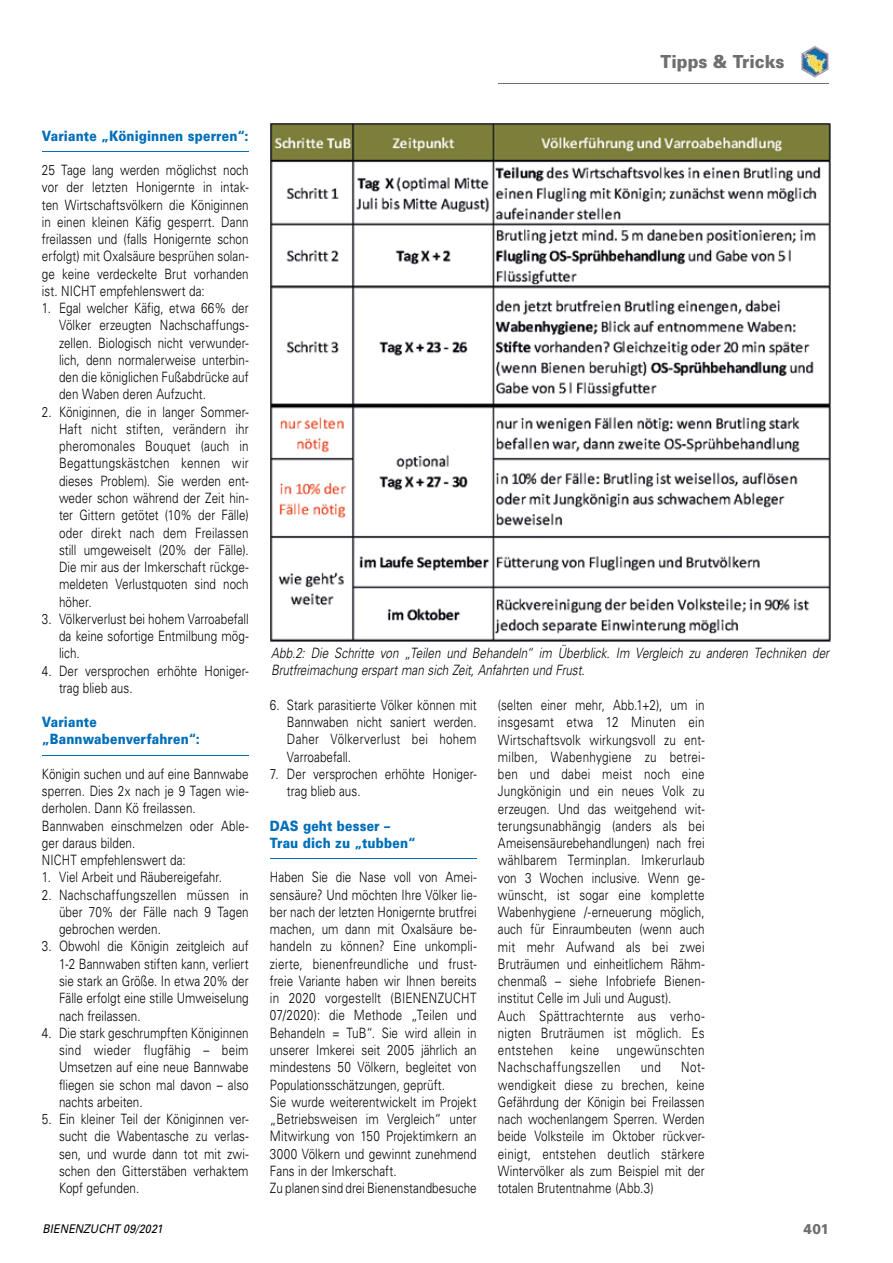
<style>
.page{position:relative;width:893px;height:1263px;background:#fff}
.page>*{position:absolute;margin:0;border:0;box-sizing:border-box;transform-origin:0 0}
.t1{font:900 18px "Univers";color:#6f6f6e;scale:.9 1}
.t2{font:300 14.25px/17.2px "Univers";letter-spacing:.005em;color:#000;text-align:justify;scale:.82 1}
.t3{font:italic 300 14.25px/17.2px "Univers";letter-spacing:.005em;color:#000;scale:.82 1}
.t4{font:900 14.25px/17.2px "Univers";letter-spacing:.01em;color:#006fb9;scale:.85 1}
.t5{font:900 14.25px "Univers";color:#6f6f6e;scale:.9 1}
.t6{font:italic 12px "Univers";letter-spacing:.01em;color:#000;scale:.9 1}
</style>
<div class="page">
<hr style="left:498px;top:83px;width:331px;height:1px;background:#6f6f6e">
<img style="left:801px;top:46px;width:28px;height:32px">
<hr style="left:42px;top:151px;width:207px;height:1px;background:#006fb9">
<hr style="left:42px;top:755px;width:207px;height:1px;background:#006fb9">
<hr style="left:270px;top:858px;width:207px;height:1px;background:#006fb9">
<img style="left:270px;top:123px;width:561px;height:519px">
<p class="t1" style="left:660px;top:50px;width:139px">Tipps &amp; Tricks</p>
<p class="t4" style="left:42px;top:127px;width:245px">Variante „Königinnen sperren“:</p>
<p class="t2" style="left:42px;top:161px;width:254px">25 Tage lang werden möglichst noch vor der letzten Honigernte in intak&shy;ten Wirtschaftsvölkern die Königinnen in einen kleinen Käfig gesperrt. Dann freilassen und (falls Honigernte schon erfolgt) mit Oxalsäure besprühen solan&shy;ge keine verdeckelte Brut vorhanden ist. NICHT empfehlenswert da:</p>
<p class="t2" style="left:59px;top:299px;width:233px;text-indent:-17px">1. Egal welcher Käfig, etwa 66% der Völker erzeugten Nachschaffungs&shy;zellen. Biologisch nicht verwunder&shy;lich, denn normalerweise unterbin&shy;den die königlichen Fußabdrücke auf den Waben deren Aufzucht.</p>
<p class="t2" style="left:59px;top:403px;width:233px;text-indent:-17px">2. Königinnen, die in langer Sommer-Haft nicht stiften, verändern ihr pheromonales Bouquet (auch in Begattungskästchen kennen wir dieses Problem). Sie werden ent&shy;weder schon während der Zeit hin&shy;ter Gittern getötet (10% der Fälle) oder direkt nach dem Freilassen still umgeweiselt (20% der Fälle).<br>Die mir aus der Imkerschaft rückge&shy;meldeten Verlustquoten sind noch höher.</p>
<p class="t2" style="left:59px;top:610px;width:233px;text-indent:-17px">3. Völkerverlust bei hohem Varroabefall da keine sofortige Entmilbung mög&shy;lich.</p>
<p class="t2" style="left:59px;top:661px;width:233px;text-indent:-17px">4. Der versprochen erhöhte Honiger&shy;trag blieb aus.</p>
<p class="t4" style="left:42px;top:713px;width:187px">Variante „Bannwabenverfahren“:</p>
<p class="t2" style="left:42px;top:765px;width:254px;text-align:left">Königin suchen und auf eine Bannwabe sperren. Dies 2x nach je 9 Tagen wie&shy;derholen. Dann Kö freilassen.<br>Bannwaben einschmelzen oder Able&shy;ger daraus bilden.<br>NICHT empfehlenswert da:</p>
<p class="t2" style="left:42px;top:868px;width:221px">1. Viel Arbeit und Räubereigefahr.</p>
<p class="t2" style="left:59px;top:886px;width:233px;text-indent:-17px">2. Nachschaffungszellen müssen in über 70% der Fälle nach 9 Tagen gebrochen werden.</p>
<p class="t2" style="left:59px;top:937px;width:233px;text-indent:-17px">3. Obwohl die Königin zeitgleich auf 1-2 Bannwaben stiften kann, verliert sie stark an Größe. In etwa 20% der Fälle erfolgt eine stille Umweiselung nach freilassen.</p>
<p class="t2" style="left:59px;top:1024px;width:233px;text-indent:-17px">4. Die stark geschrumpften Königinnen sind wieder flugfähig – beim Umsetzen auf eine neue Bannwabe fliegen sie schon mal davon – also nachts arbeiten.</p>
<p class="t2" style="left:59px;top:1110px;width:233px;text-indent:-17px">5. Ein kleiner Teil der Königinnen ver&shy;sucht die Wabentasche zu verlas&shy;sen, und wurde dann tot mit zwi&shy;schen den Gitterstäben verhaktem Kopf gefunden.</p>
<p class="t3" style="left:271px;top:644px;width:682px">Abb.2: Die Schritte von „Teilen und Behandeln“ im Überblick. Im Vergleich zu anderen Techniken der<br>Brutfreimachung erspart man sich Zeit, Anfahrten und Frust.</p>
<p class="t2" style="left:287px;top:696px;width:233px;text-indent:-17px">6. Stark parasitierte Völker können mit Bannwaben nicht saniert werden.<br>Daher Völkerverlust bei hohem Varroabefall.</p>
<p class="t2" style="left:287px;top:765px;width:233px;text-indent:-17px">7. Der versprochen erhöhte Honiger&shy;trag blieb aus.</p>
<p class="t4" style="left:270px;top:817px;width:173px">DAS geht besser –<br>Trau dich zu „tubben“</p>
<p class="t2" style="left:270px;top:868px;width:254px;text-align:left">Haben Sie die Nase voll von Amei&shy;sensäure? Und möchten Ihre Völker lie&shy;ber nach der letzten Honigernte brutfrei machen, um dann mit Oxalsäure be&shy;handeln zu können? Eine unkompli&shy;zierte, bienenfreundliche und frust&shy;freie Variante haben wir Ihnen bereits in 2020 vorgestellt (BIENENZUCHT 07/2020): die Methode „Teilen und Behandeln = TuB“. Sie wird allein in unserer Imkerei seit 2005 jährlich an mindestens 50 Völkern, begleitet von Populationsschätzungen, geprüft.<br>Sie wurde weiterentwickelt im Projekt „Betriebsweisen im Vergleich“ unter Mitwirkung von 150 Projektimkern an 3000 Völkern und gewinnt zunehmend Fans in der Imkerschaft.<br>Zu planen sind drei Bienenstandbesuche</p>
<p class="t2" style="left:498px;top:696px;width:254px;text-align:left">(selten einer mehr, Abb.1+2), um in insgesamt etwa 12 Minuten ein Wirtschaftsvolk wirkungsvoll zu ent&shy;milben, Wabenhygiene zu betrei&shy;ben und dabei meist noch eine Jungkönigin und ein neues Volk zu erzeugen. Und das weitgehend wit&shy;terungsunabhängig (anders als bei Ameisensäurebehandlungen) nach frei wählbarem Terminplan. Imkerurlaub von 3 Wochen inclusive. Wenn ge&shy;wünscht, ist sogar eine komplette Wabenhygiene /-erneuerung möglich, auch für Einraumbeuten (wenn auch mit mehr Aufwand als bei zwei Bruträumen und einheitlichem Rähm&shy;chenmaß – siehe Infobriefe Bienen&shy;institut Celle im Juli und August).<br>Auch Spättrachternte aus verho&shy;nigten Bruträumen ist möglich. Es entstehen keine ungewünschten Nachschaffungszellen</p>
<p class="t2" style="left:498px;top:1058px;width:254px;text-indent:183px">Not&shy;wendigkeit diese zu brechen, keine Gefährdung der Königin bei Freilassen nach wochenlangem Sperren. Werden beide Volksteile im Oktober rückver&shy;einigt, entstehen deutlich stärkere Wintervölker als zum Beispiel mit der totalen Brutentnahme (Abb.3)</p>
<p class="t2" style="left:641px;top:1058px;width:26px">und</p>
<p class="t6" style="left:43px;top:1221px;width:135px">BIENENZUCHT 09/2021</p>
<p class="t5" style="left:804px;top:1220px;width:30px">401</p>
</div>
